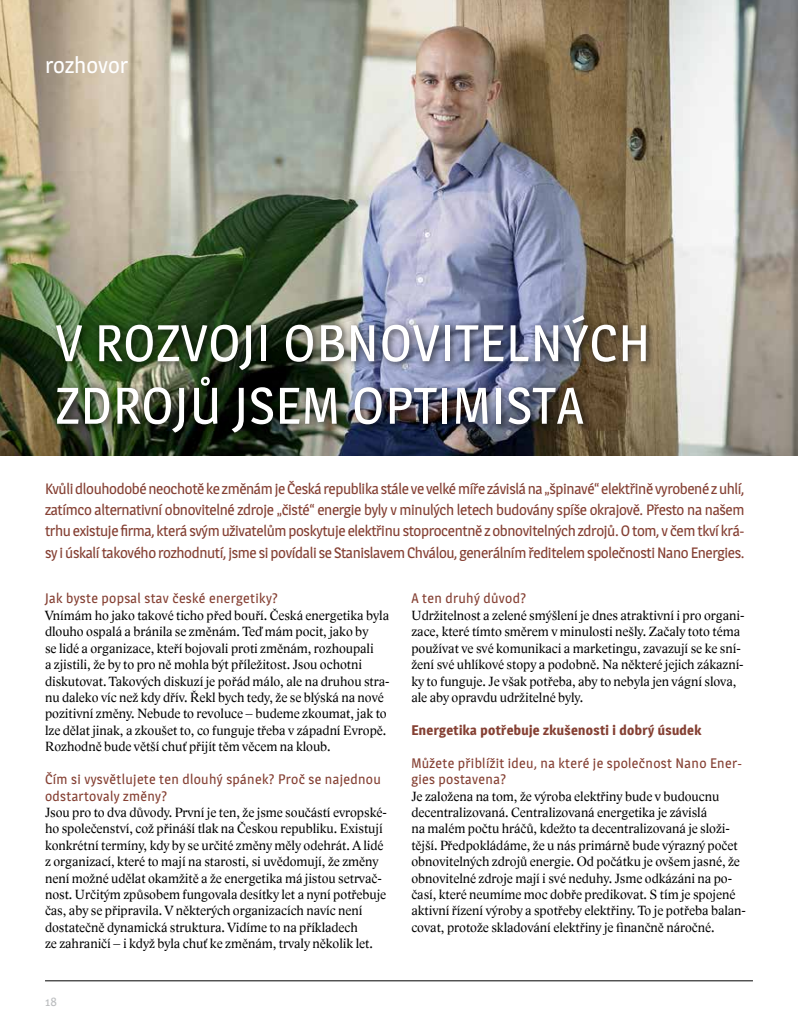
<style>
.page{position:relative;width:798px;height:1028px;background:#fff}
.page>*{position:absolute;margin:0;border:0;box-sizing:border-box;transform-origin:0 0}
.t1{font:51.25px/62.5px "Magra";letter-spacing:.02em;color:#fff}
.t2{font:22.5px "Magra";color:#fff}
.t3{font:15px/21.2px "Magra";letter-spacing:-.025em;color:#854033;text-align:justify}
.t4{font:13.75px/16.4px "Lido STFCE";color:#000}
.t5{font:13.75px/16.4px "Magra";letter-spacing:.025em;color:#854033}
.t6{font:700 13.75px "Magra";letter-spacing:.025em;color:#854033}
.t7{font:12.5px "Magra";color:#bcbec0}
</style>
<div class="page">
<img style="left:0;top:0;width:797px;height:455px">
<hr style="left:45px;top:980px;width:707px;height:1px;background:#000">
<div style="left:51px;top:310px;width:604px;height:132px;background:#000;opacity:.51"></div>
<h2 class="t2" style="left:45px;top:51px;width:84px">rozhovor</h2>
<h1 class="t1" style="left:56px;top:312px;width:595px">V ROZVOJI OBNOVITELNÝCH<br>ZDROJŮ JSEM OPTIMISTA</h1>
<p class="t3" style="left:45px;top:478px;width:700px">Kvůli dlouhodobé neochotě ke změnám je Česká republika stále ve velké míře závislá na „špinavé“ elektřině vyrobené zuhlí, zatímco alternativní obnovitelné zdroje „čisté“ energie byly v minulých letech budovány spíše okrajově. Přesto na našem trhu existuje firma, která svým uživatelům poskytuje elektřinu stoprocentně z obnovitelných zdrojů. O tom, v čem tkví krá&shy;sy i úskalí takového rozhodnutí, jsme si povídali se Stanislavem Chválou, generálním ředitelem společnosti Nano Energies.</p>
<p class="t5" style="left:45px;top:590px;width:234px">Jak byste popsal stav české energetiky?</p>
<p class="t4" style="left:45px;top:607px;width:346px">Vnímám ho jako takové ticho před bouří. Česká energetika byla dlouho ospalá a bránila se změnám. Teď mám pocit, jako by<br>se lidé a organizace, kteří bojovali proti změnám, rozhoupali<br>a zjistili, že by to pro ně mohla být příležitost. Jsou ochotni diskutovat. Takových diskuzí je pořád málo, ale na druhou stra&shy;nu daleko víc než kdy dřív. Řekl bych tedy, že se blýská na nové pozitivní změny. Nebude to revoluce – budeme zkoumat, jak to lze dělat jinak, a zkoušet to, co funguje třeba v západní Evropě.<br>Rozhodně bude větší chuť přijít těm věcem na kloub.</p>
<p class="t5" style="left:45px;top:771px;width:337px">Čím si vysvětlujete ten dlouhý spánek? Proč se najednou odstartovaly změny?</p>
<p class="t4" style="left:45px;top:804px;width:343px">Jsou pro to dva důvody. První je ten, že jsme součástí evropské&shy;ho společenství, což přináší tlak na Českou republiku. Existují konkrétní termíny, kdy by se určité změny měly odehrát. A lidé z organizací, které to mají na starosti, si uvědomují, že změny není možné udělat okamžitě a že energetika má jistou setrvač&shy;nost. Určitým způsobem fungovala desítky let a nyní potřebuje čas, aby se připravila. V některých organizacích navíc není dostatečně dynamická struktura. Vidíme to na příkladech<br>ze zahraničí – i když byla chuť ke změnám, trvaly několik let.</p>
<p class="t7" style="left:45px;top:994px;width:13px">18</p>
<p class="t5" style="left:411px;top:590px;width:116px">A ten druhý důvod?</p>
<p class="t4" style="left:411px;top:607px;width:334px">Udržitelnost a zelené smýšlení je dnes atraktivní i pro organi&shy;zace, které tímto směrem v minulosti nešly. Začaly toto téma používat ve své komunikaci a marketingu, zavazují se ke sní&shy;žení své uhlíkové stopy a podobně. Na některé jejich zákazní&shy;ky to funguje. Je však potřeba, aby to nebyla jen vágní slova, ale aby opravdu udržitelné byly.</p>
<p class="t6" style="left:411px;top:721px;width:291px">Energetika potřebuje zkušenosti i dobrý úsudek</p>
<p class="t5" style="left:411px;top:754px;width:332px">Můžete přiblížit ideu, na které je společnost Nano Ener&shy;gies postavena?</p>
<p class="t4" style="left:411px;top:787px;width:336px">Je založena na tom, že výroba elektřiny bude v budoucnu decentralizovaná. Centralizovaná energetika je závislá<br>na malém počtu hráčů, kdežto ta decentralizovaná je složi&shy;tější. Předpokládáme, že u nás primárně bude výrazný počet obnovitelných zdrojů energie. Od počátku je ovšem jasné, že obnovitelné zdroje mají i své neduhy. Jsme odkázáni na po&shy;časí, které neumíme moc dobře predikovat. S tím je spojené aktivní řízení výroby a spotřeby elektřiny. To je potřeba balan&shy;covat, protože skladování elektřiny je finančně náročné.</p>
</div>
